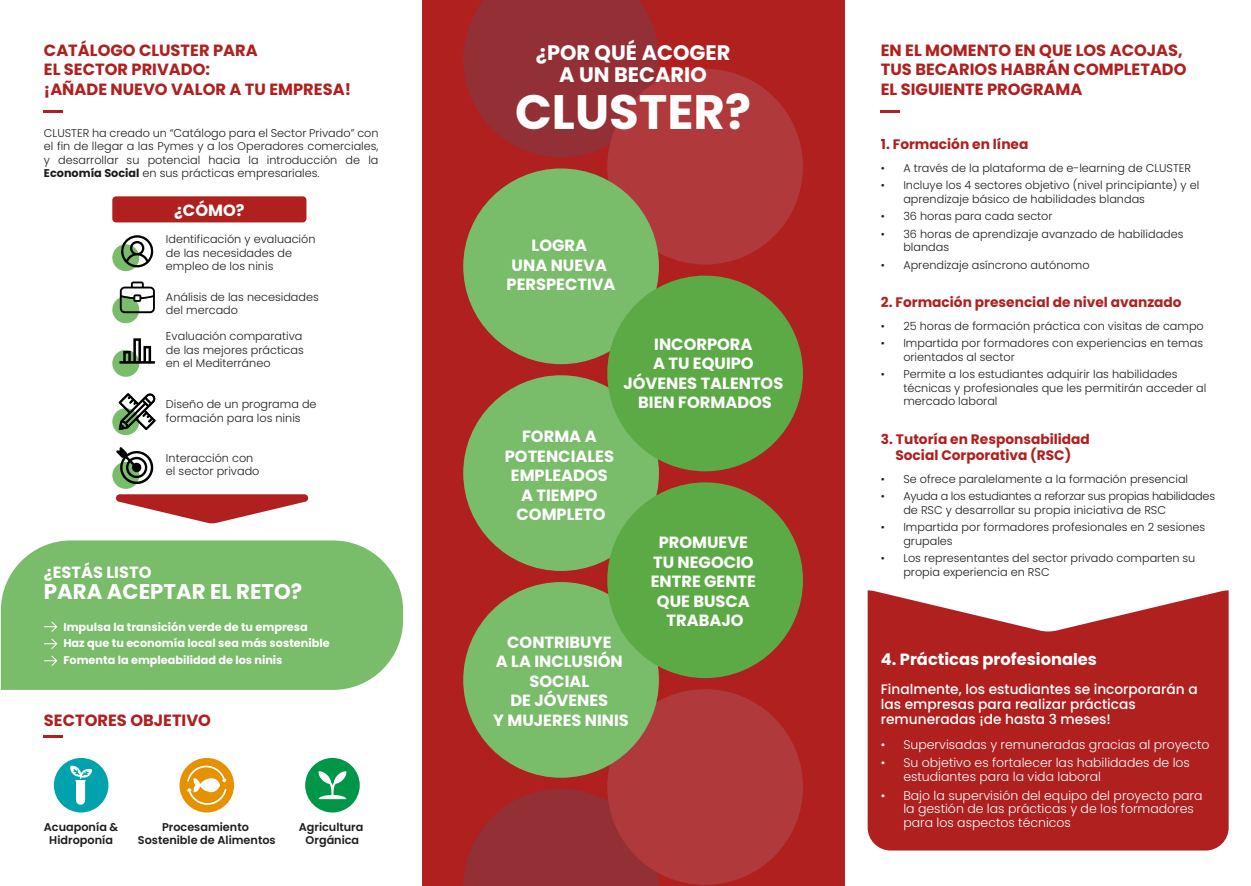
<style>
.page{position:relative;width:1251px;height:886px;background:#fff}
.page>*{position:absolute;margin:0;border:0;box-sizing:border-box;transform-origin:0 0}
.t1{font:700 48.38px "Poppins";color:#fff}
.t2{font:700 21.25px "Poppins";color:#fff}
.t3{font:700 21px/22.5px "Poppins";color:#fff;text-align:center}
.t4{font:700 16.25px/19.5px "Poppins";color:#fff;text-align:center}
.t5{font:700 16.25px/19.5px "Poppins";color:#af201f}
.t6{font:700 13.75px/16.2px "Poppins";color:#af201f;text-align:center}
.t7{font:500 13.75px/15px "Poppins";color:#fff}
.t8{font:300 12.5px/13.5px "Poppins";color:#fff}
.t9{font:300 11.25px/13.5px "Poppins";color:#1d1d1b}
.t10{font:700 11.25px/16.2px "Poppins";color:#fff}
.t11{font:300 11.25px/13.5px "Poppins";letter-spacing:-.02em;color:#1d1d1b}
.t12{font:600 11.25px/12.5px "Poppins";color:#1d1d1b;text-align:center}
.s1{font-weight:700}
</style>
<div class="page">
<div style="left:112px;top:196px;width:194px;height:26px;background:#af201f;border-radius:4px"></div>
<div style="left:422px;top:0;width:422px;height:886px;background:#af201f"></div>
<svg style="left:463px;top:789px;width:196px;height:97px;background:#962d31"></svg>
<div style="left:1px;top:540px;width:402px;height:150px;background:#79bc6a"></div>
<div style="left:607px;top:689px;width:196px;height:196px;background:#b0393c;border-radius:50%"></div>
<div style="left:463px;top:582px;width:196px;height:196px;background:#79bc6a;border-radius:50%"></div>
<svg style="left:463px;top:0;width:196px;height:157px;background:#962e32"></svg>
<div style="left:607px;top:69px;width:196px;height:195px;background:#b0393c;border-radius:50%"></div>
<div style="left:463px;top:168px;width:196px;height:196px;background:#79bc6a;border-radius:50%"></div>
<div style="left:463px;top:375px;width:196px;height:196px;background:#79bc6a;border-radius:50%"></div>
<div style="left:607px;top:276px;width:196px;height:195px;background:#5caa45;border-radius:50%"></div>
<div style="left:607px;top:482px;width:196px;height:196px;background:#5caa45;border-radius:50%"></div>
<div style="left:54px;top:758px;width:54px;height:54px;background:#00a3ad;border-radius:50%"></div>
<div style="left:180px;top:758px;width:54px;height:54px;background:#e69100;border-radius:50%"></div>
<div style="left:305px;top:758px;width:55px;height:54px;background:#009647;border-radius:50%"></div>
<svg style="left:70px;top:765px;width:22px;height:40px"></svg>
<svg style="left:187px;top:766px;width:39px;height:39px"></svg>
<svg style="left:318px;top:771px;width:29px;height:28px"></svg>
<hr style="left:44px;top:735px;width:19px;height:3px;background:#af201f">
<hr style="left:44px;top:110px;width:19px;height:3px;background:#af201f">
<svg style="left:44px;top:622px;width:13px;height:10px"></svg>
<svg style="left:44px;top:639px;width:13px;height:10px"></svg>
<svg style="left:44px;top:656px;width:13px;height:10px"></svg>
<div style="left:112px;top:244px;width:27px;height:27px;background:#79bc6a;border-radius:50%"></div>
<svg style="left:112px;top:296px;width:27px;height:27px"></svg>
<div style="left:112px;top:350px;width:27px;height:27px;background:#79bc6a;border-radius:50%"></div>
<div style="left:112px;top:408px;width:27px;height:27px;background:#79bc6a;border-radius:50%"></div>
<svg style="left:112px;top:462px;width:27px;height:27px"></svg>
<svg style="left:116px;top:447px;width:38px;height:39px"></svg>
<svg style="left:119px;top:338px;width:36px;height:26px"></svg>
<svg style="left:119px;top:393px;width:37px;height:37px"></svg>
<svg style="left:121px;top:235px;width:33px;height:32px"></svg>
<svg style="left:120px;top:281px;width:35px;height:32px"></svg>
<svg style="left:116px;top:494px;width:193px;height:29px"></svg>
<div style="left:868px;top:632px;width:360px;height:218px;background:#af201f"></div>
<svg style="left:867px;top:590px;width:362px;height:42px"></svg>
<hr style="left:881px;top:110px;width:19px;height:3px;background:#af201f">
<h3 class="t5" style="left:44px;top:40px;width:309px">CATÁLOGO CLUSTER PARA<br>EL SECTOR PRIVADO:<br>¡AÑADE NUEVO VALOR A TU EMPRESA!</h3>
<p class="t9" style="left:44px;top:126px;width:336px;text-align:justify">CLUSTER ha creado un “Catálogo para el Sector Privado” con el fin de llegar a las Pymes y a los Operadores comerciales, y desarrollar su potencial hacia la introducción de la <span class="s1">Economía Social</span> en sus prácticas empresariales.</p>
<h3 class="t4" style="left:174px;top:201px;width:72px">¿CÓMO?</h3>
<p class="t9" style="left:166px;top:232px;width:151px">Identificación y evaluación de las necesidades de empleo de los ninis</p>
<p class="t9" style="left:166px;top:290px;width:154px">Análisis de las necesidades del mercado</p>
<p class="t9" style="left:166px;top:330px;width:139px">Evaluación comparativa de las mejores prácticas en el Mediterráneo</p>
<p class="t9" style="left:166px;top:397px;width:152px">Diseño de un programa de formación para los ninis</p>
<p class="t9" style="left:166px;top:451px;width:95px">Interacción con el sector privado</p>
<h3 class="t4" style="left:44px;top:562px;width:109px">¿ESTÁS LISTO</h3>
<h2 class="t2" style="left:44px;top:579px;width:260px">PARA ACEPTAR EL RETO?</h2>
<p class="t10" style="left:63px;top:619px;width:268px">Impulsa la transición verde de tu empresa<br>Haz que tu economía local sea más sostenible<br>Fomenta la empleabilidad de los ninis</p>
<h3 class="t5" style="left:44px;top:711px;width:169px">SECTORES OBJETIVO</h3>
<p class="t12" style="left:44px;top:821px;width:76px">Acuaponía &amp;<br>Hidroponía</p>
<p class="t12" style="left:138px;top:821px;width:139px">Procesamiento<br>Sostenible de Alimentos</p>
<p class="t12" style="left:299px;top:821px;width:66px">Agricultura<br>Orgánica</p>
<h3 class="t3" style="left:536px;top:41px;width:196px">¿POR QUÉ ACOGER<br>A UN BECARIO</h3>
<h1 class="t1" style="left:515px;top:84px;width:237px">CLUSTER?</h1>
<h3 class="t4" style="left:506px;top:236px;width:111px">LOGRA<br>UNA NUEVA<br>PERSPECTIVA</h3>
<h3 class="t4" style="left:505px;top:427px;width:111px">FORMA A<br>POTENCIALES<br>EMPLEADOS<br>A TIEMPO<br>COMPLETO</h3>
<h3 class="t4" style="left:623px;top:335px;width:161px">INCORPORA<br>A TU EQUIPO<br>JÓVENES TALENTOS<br>BIEN FORMADOS</h3>
<h3 class="t4" style="left:651px;top:533px;width:107px">PROMUEVE<br>TU NEGOCIO<br>ENTRE GENTE<br>QUE BUSCA<br>TRABAJO</h3>
<h3 class="t4" style="left:493px;top:632px;width:137px">CONTRIBUYE<br>A LA INCLUSIÓN<br>SOCIAL<br>DE JÓVENES<br>Y MUJERES NINIS</h3>
<h3 class="t5" style="left:881px;top:40px;width:307px">EN EL MOMENTO EN QUE LOS ACOJAS,<br>TUS BECARIOS HABRÁN COMPLETADO<br>EL SIGUIENTE PROGRAMA</h3>
<p class="t6" style="left:881px;top:136px;width:149px">1. Formación en línea</p>
<p class="t9" style="left:881px;top:161px;width:312px">• A través de la plataforma de e-learning de CLUSTER</p>
<p class="t9" style="left:903px;top:179px;width:297px;text-indent:-22px">• Incluye los 4 sectores objetivo (nivel principiante) y el aprendizaje básico de habilidades blandas</p>
<p class="t9" style="left:881px;top:210px;width:173px">• 36 horas para cada sector</p>
<p class="t9" style="left:903px;top:227px;width:282px;text-indent:-22px">• 36 horas de aprendizaje avanzado de habilidades blandas</p>
<p class="t9" style="left:881px;top:258px;width:210px">• Aprendizaje asíncrono autónomo</p>
<p class="t6" style="left:881px;top:294px;width:302px">2. Formación presencial de nivel avanzado</p>
<p class="t9" style="left:881px;top:319px;width:324px">• 25 horas de formación práctica con visitas de campo</p>
<p class="t9" style="left:903px;top:337px;width:301px;text-indent:-22px">• Impartida por formadores con experiencias en temas orientados al sector</p>
<p class="t9" style="left:903px;top:368px;width:304px;text-indent:-22px">• Permite a los estudiantes adquirir las habilidades técnicas y profesionales que les permitirán acceder al mercado laboral</p>
<p class="t6" style="left:881px;top:431px;width:211px">3. Tutoría en Responsabilidad<br>Social Corporativa (RSC)</p>
<p class="t9" style="left:881px;top:472px;width:309px">• Se ofrece paralelamente a la formación presencial</p>
<p class="t11" style="left:903px;top:489px;width:313px;text-indent:-22px">• Ayuda a los estudiantes a reforzar sus propias habilidades de RSC y desarrollar su propia iniciativa de RSC</p>
<p class="t9" style="left:903px;top:520px;width:303px;text-indent:-22px">• Impartida por formadores profesionales en 2 sesiones grupales</p>
<p class="t9" style="left:903px;top:551px;width:294px;text-indent:-22px">• Los representantes del sector privado comparten su propia experiencia en RSC</p>
<h3 class="t4" style="left:881px;top:649px;width:218px">4. Prácticas profesionales</h3>
<p class="t7" style="left:881px;top:681px;width:318px">Finalmente, los estudiantes se incorporarán a las empresas para realizar prácticas remuneradas ¡de hasta 3 meses!</p>
<p class="t8" style="left:881px;top:738px;width:330px">• Supervisadas y remuneradas gracias al proyecto</p>
<p class="t8" style="left:903px;top:756px;width:288px;text-indent:-22px">• Su objetivo es fortalecer las habilidades de los estudiantes para la vida laboral</p>
<p class="t8" style="left:903px;top:789px;width:301px;text-indent:-22px">• Bajo la supervisión del equipo del proyecto para la gestión de las prácticas y de los formadores para los aspectos técnicos</p>
</div>
